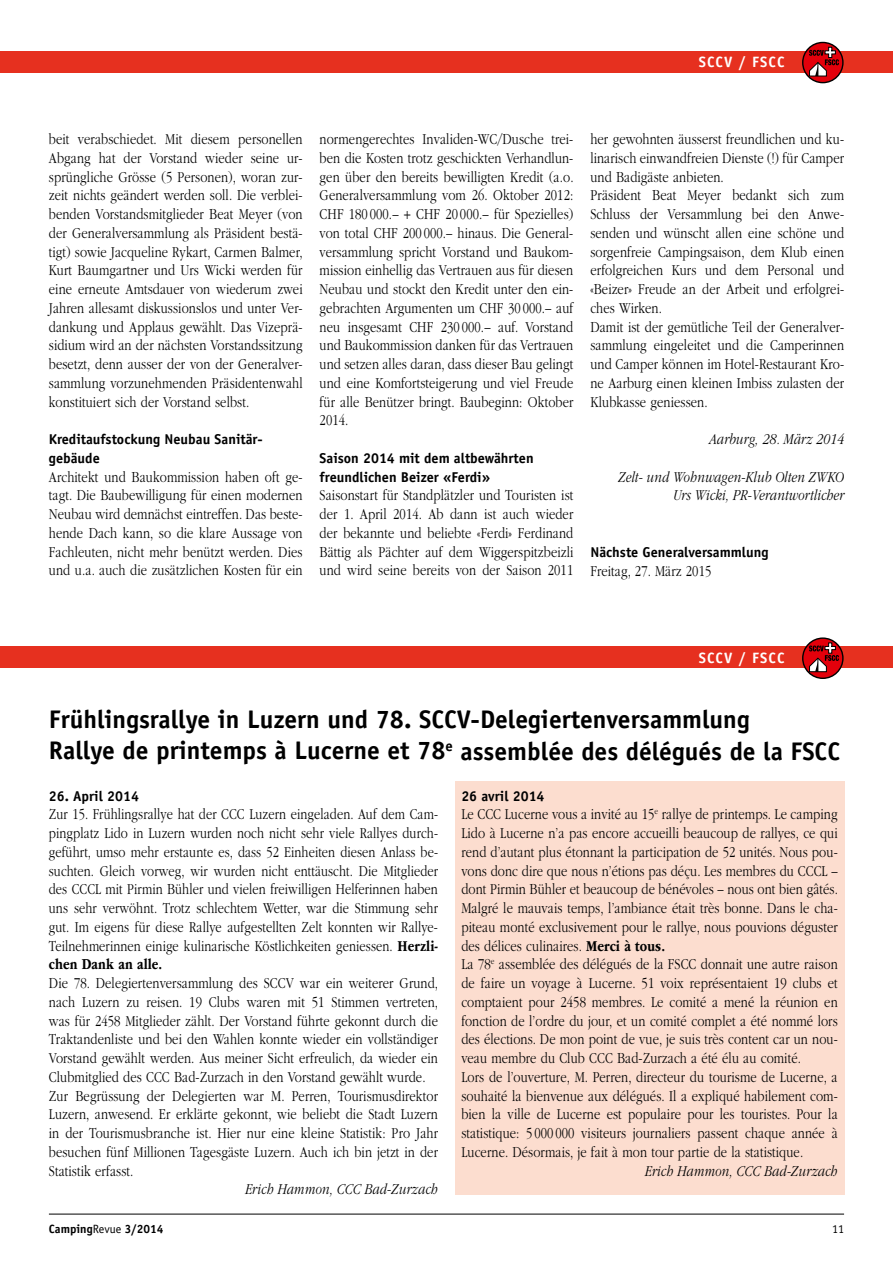
<style>
.page{position:relative;width:893px;height:1263px;background:#fff}
.page>*{position:absolute;margin:0;border:0;box-sizing:border-box;transform-origin:0 0}
.t1{font:700 25.5px/31.5px "Officina Sans Std";color:#000}
.t2{font:300 15.75px/18.8px "ITC Garamond Std";letter-spacing:.01em;color:#000;text-align:justify;scale:.8 1}
.t3{font:300 15.75px/18.8px "ITC Garamond Std";letter-spacing:.01em;color:#000;text-align:justify;scale:.79 1}
.t4{font:italic 300 15.75px/18.8px "ITC Garamond Std";letter-spacing:.01em;color:#000;text-align:right;scale:.8 1}
.t5{font:700 15px "Officina Sans Std";letter-spacing:.07em;color:#fff}
.t6{font:700 14.25px/18.8px "Officina Sans Std";color:#000}
.t7{font:700 12px "Officina Sans Std";color:#000}
.t8{font:12px "Officina Sans Std";color:#000}
.s1{font-weight:700}
.s2{font-weight:400}
</style>
<div class="page">
<div style="left:0;top:51px;width:893px;height:21px;background:#e6301f"></div>
<div style="left:0;top:647px;width:893px;height:21px;background:#e6301f"></div>
<svg style="left:803px;top:42px;width:40px;height:41px"></svg>
<div style="left:802px;top:42px;width:42px;height:41px;border:1px solid #000;border-radius:50%"></div>
<svg style="left:809px;top:47px;width:30px;height:29px"></svg>
<svg style="left:803px;top:638px;width:40px;height:40px"></svg>
<div style="left:802px;top:637px;width:42px;height:42px;border:1px solid #000;border-radius:50%"></div>
<svg style="left:809px;top:643px;width:30px;height:29px"></svg>
<hr style="left:49px;top:1214px;width:795px;height:1px;background:#000">
<div style="left:455px;top:782px;width:389px;height:413px;background:#fcddcf"></div>
<p class="t5" style="left:699px;top:52px;width:87px">SCCV / FSCC</p>
<p class="t2" style="left:49px;top:130px;width:319px">beit verabschiedet. Mit diesem personellen Abgang hat der Vorstand wieder seine ur&shy;sprüngliche Grösse (5 Personen), woran zur&shy;zeit nichts geändert werden soll. Die verblei&shy;benden Vorstandsmitglieder Beat Meyer (von der Generalversammlung als Präsident bestä&shy;tigt) sowie Jacqueline Rykart, Carmen Balmer, Kurt Baumgartner und Urs Wicki werden für eine erneute Amtsdauer von wiederum zwei Jahren allesamt diskussionslos und unter Ver&shy;dankung und Applaus gewählt. Das Vizeprä&shy;sidium wird an der nächsten Vorstandssitzung besetzt, denn ausser der von der Generalver&shy;sammlung vorzunehmenden Präsidentenwahl konstituiert sich der Vorstand selbst.</p>
<p class="t6" style="left:49px;top:430px;width:214px">Kreditaufstockung Neubau Sanitär&shy;gebäude</p>
<p class="t2" style="left:49px;top:468px;width:319px">Architekt und Baukommission haben oft ge&shy;tagt. Die Baubewilligung für einen modernen Neubau wird demnächst eintreffen. Das beste&shy;hende Dach kann, so die klare Aussage von Fachleuten, nicht mehr benützt werden. Dies und u.a. auch die zusätzlichen Kosten für ein</p>
<p class="t2" style="left:320px;top:130px;width:319px">normengerechtes Invaliden-WC/Dusche trei&shy;ben die Kosten trotz geschickten Verhandlun&shy;gen über den bereits bewilligten Kredit (a.o.<br>Generalversammlung vom 26. Oktober 2012:<br>CHF 180 000.– + CHF 20 000.– für Spezielles) von total CHF 200 000.– hinaus. Die General&shy;versammlung spricht Vorstand und Baukom&shy;mission einhellig das Vertrauen aus für diesen Neubau und stockt den Kredit unter den ein&shy;gebrachten Argumenten um CHF 30 000.– auf neu insgesamt CHF 230 000.– auf. Vorstand und Baukommission danken für das Vertrauen und setzen alles daran, dass dieser Bau gelingt und eine Komfortsteigerung und viel Freude für alle Benützer bringt. Baubeginn: Oktober 2014.</p>
<p class="t6" style="left:320px;top:449px;width:216px">Saison 2014 mit dem altbewährten freundlichen Beizer «Ferdi»</p>
<p class="t2" style="left:320px;top:486px;width:319px">Saisonstart für Standplätzler und Touristen ist der 1. April 2014. Ab dann ist auch wieder der bekannte und beliebte «Ferdi» Ferdinand Bättig als Pächter auf dem Wiggerspitzbeizli und wird seine bereits von der Saison 2011</p>
<p class="t2" style="left:590px;top:130px;width:319px;text-align:left">her gewohnten äusserst freundlichen und ku&shy;linarisch einwandfreien Dienste (!) für Camper und Badigäste anbieten.<br>Präsident Beat Meyer bedankt sich zum Schluss der Versammlung bei den Anwe&shy;senden und wünscht allen eine schöne und sorgenfreie Campingsaison, dem Klub einen erfolgreichen Kurs und dem Personal und «Beizer» Freude an der Arbeit und erfolgrei&shy;ches Wirken.<br>Damit ist der gemütliche Teil der Generalver&shy;sammlung eingeleitet und die Camperinnen und Camper können im Hotel-Restaurant Kro&shy;ne Aarburg einen kleinen Imbiss zulasten der Klubkasse geniessen.</p>
<p class="t4" style="left:709px;top:430px;width:171px">Aarburg, 28. März 2014</p>
<p class="t4" style="left:618px;top:468px;width:284px">Zelt- und Wohnwagen-Klub Olten ZWKO<br>Urs Wicki, PR-Verantwortlicher</p>
<p class="t6" style="left:590px;top:542px;width:180px">Nächste Generalversammlung</p>
<p class="t2" style="left:590px;top:561px;width:153px">Freitag, 27. März 2015</p>
<p class="t5" style="left:699px;top:648px;width:87px">SCCV / FSCC</p>
<h1 class="t1" style="left:49px;top:703px;width:793px">Frühlingsrallye in Luzern und 78. SCCV-Delegiertenversammlung<br>Rallye de printemps à Lucerne et 78<sup>e</sup> assemblée des délégués de la FSCC</h1>
<p class="t6" style="left:49px;top:786px;width:92px">26. April 2014</p>
<p class="t3" style="left:49px;top:805px;width:494px">Zur 15. Frühlingsrallye hat der CCC Luzern eingeladen. Auf dem Cam&shy;pingplatz Lido in Luzern wurden noch nicht sehr viele Rallyes durch&shy;geführt, umso mehr erstaunte es, dass 52 Einheiten diesen Anlass be&shy;suchten. Gleich vorweg, wir wurden nicht enttäuscht. Die Mitglieder des CCCL mit Pirmin Bühler und vielen freiwilligen Helferinnen haben uns sehr verwöhnt. Trotz schlechtem Wetter, war die Stimmung sehr gut. Im eigens für diese Rallye aufgestellten Zelt konnten wir Rallye-Teilnehmerinnen einige kulinarische Köstlichkeiten geniessen. <span class="s1">Herzli&shy;chen Dank an alle.</span></p>
<p class="t2" style="left:49px;top:974px;width:488px;text-align:left">Die 78. Delegiertenversammlung des SCCV war ein weiterer Grund, nach Luzern zu reisen. 19 Clubs waren mit 51 Stimmen vertreten, was für 2458 Mitglieder zählt. Der Vorstand führte gekonnt durch die Traktandenliste und bei den Wahlen konnte wieder ein vollständiger Vorstand gewählt werden. Aus meiner Sicht erfreulich, da wieder ein Clubmitglied des CCC Bad-Zurzach in den Vorstand gewählt wurde.<br>Zur Begrüssung der Delegierten war M. Perren, Tourismusdirektor Luzern, anwesend. Er erklärte gekonnt, wie beliebt die Stadt Luzern in der Tourismusbranche ist. Hier nur eine kleine Statistik: Pro Jahr besuchen fünf Millionen Tagesgäste Luzern. Auch ich bin jetzt in der Statistik erfasst.</p>
<p class="t4" style="left:245px;top:1180px;width:243px">Erich Hammon, CCC Bad-Zurzach</p>
<p class="t6" style="left:461px;top:786px;width:85px">26 avril 2014</p>
<p class="t2" style="left:461px;top:805px;width:472px;text-align:left">Le CCC Lucerne vous a invité au 15<sup>e</sup> rallye de printemps. Le camping Lido à Lucerne n’a pas encore accueilli beaucoup de rallyes, ce qui rend d’autant plus étonnant la participation de 52 unités. Nous pou&shy;vons donc dire que nous n’étions pas déçu. Les membres du CCCL – dont Pirmin Bühler et beaucoup de bénévoles – nous ont bien gâtés.<br>Malgré le mauvais temps, l’ambiance était très bonne. Dans le cha&shy;piteau monté exclusivement pour le rallye, nous pouvions déguster des délices culinaires. <span class="s1">Merci à tous.<br></span>La 78<sup>e</sup> assemblée des délégués de la FSCC donnait une autre raison de faire un voyage à Lucerne. 51 voix représentaient 19 clubs et comptaient pour 2458 membres. Le comité a mené la réunion en fonction de l’ordre du jour, et un comité complet a été nommé lors des élections. De mon point de vue, je suis très content car un nou&shy;veau membre du Club CCC Bad-Zurzach a été élu au comité.<br>Lors de l’ouverture, M. Perren, directeur du tourisme de Lucerne, a souhaité la bienvenue aux délégués. Il a expliqué habilement com&shy;bien la ville de Lucerne est populaire pour les touristes. Pour la statistique: 5 000 000 visiteurs journaliers passent chaque année à Lucerne. Désormais, je fait à mon tour partie de la statistique.</p>
<p class="t4" style="left:645px;top:1161px;width:243px">Erich Hammon, CCC Bad-Zurzach</p>
<p class="t7" style="left:49px;top:1221px;width:116px">Camping<span class="s2">Revue</span> 3/2014</p>
<p class="t8" style="left:832px;top:1222px;width:13px">11</p>
</div>
